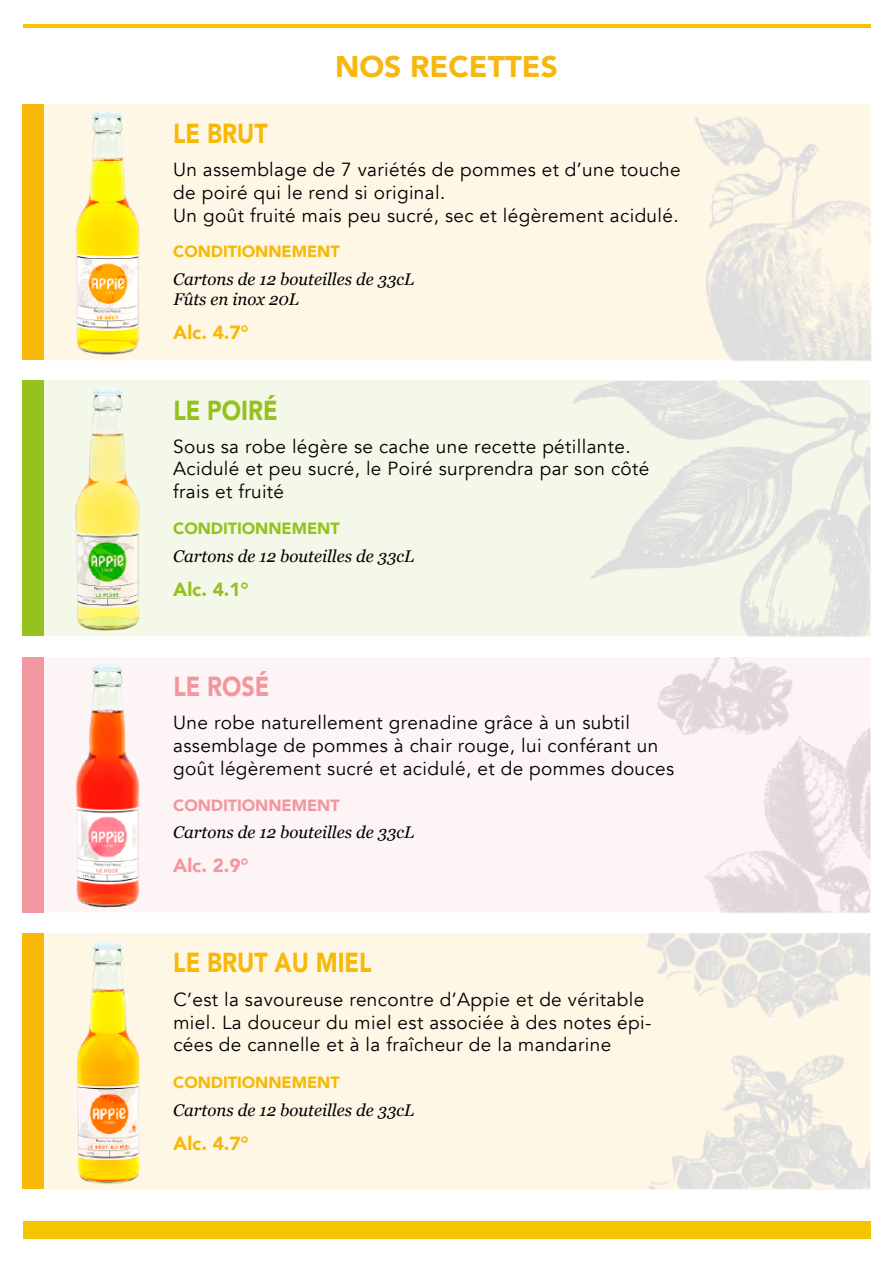
<style>
.page{position:relative;width:893px;height:1263px;background:#fff}
.page>*{position:absolute;margin:0;border:0;box-sizing:border-box;transform-origin:0 0}
.t1{font:900 29.85px "Avenir";color:#f7b80e}
.t2{font:900 27.45px "Avenir";color:#f7b808;scale:.84 1}
.t3{font:900 27.45px "Avenir";color:#94c11e;scale:.84 1}
.t4{font:900 27.45px "Avenir";color:#f296a0;scale:.84 1}
.t5{font:18.9px/22.8px "Avenir";letter-spacing:.02em;color:#000}
.t6{font:900 18.9px "Avenir";color:#f7b808}
.t7{font:900 18.9px "Avenir";color:#94c11e}
.t8{font:900 18.9px "Avenir";color:#f296a0}
.t9{font:italic 16.8px/20px "Georgia";color:#000}
.t10{font:900 16.2px "Avenir";letter-spacing:-.005em;color:#f7b808}
.t11{font:900 16.2px "Avenir";letter-spacing:-.005em;color:#94c11e}
.t12{font:900 16.2px "Avenir";letter-spacing:-.005em;color:#f296a0}
</style>
<div class="page">
<hr style="left:23px;top:25px;width:847px;height:3px;background:#f5c500">
<img style="left:39px;top:104px;width:832px;height:191px">
<img style="left:38px;top:1048px;width:833px;height:191px">
<img style="left:35px;top:295px;width:836px;height:318px">
<img style="left:35px;top:613px;width:836px;height:435px">
<div style="left:23px;top:381px;width:21px;height:255px;background:#94c11e"></div>
<div style="left:23px;top:657px;width:21px;height:255px;background:#f296a0"></div>
<div style="left:23px;top:933px;width:21px;height:255px;background:#f7b808"></div>
<div style="left:23px;top:105px;width:21px;height:255px;background:#f7b808"></div>
<img style="left:75px;top:104px;width:68px;height:1084px">
<h2 class="t2" style="left:173px;top:110px;width:114px">LE BRUT</h2>
<h1 class="t1" style="left:335px;top:41px;width:224px">NOS RECETTES</h1>
<p class="t5" style="left:173px;top:159px;width:509px">Un assemblage de 7 variétés de pommes et d’une touche de poiré qui le rend si original.<br>Un goût fruité mais peu sucré, sec et légèrement acidulé.</p>
<p class="t10" style="left:173px;top:238px;width:168px">CONDITIONNEMENT</p>
<p class="t9" style="left:173px;top:270px;width:242px">Cartons de 12 bouteilles de 33cL<br>Fûts en inox 20L</p>
<p class="t6" style="left:173px;top:316px;width:77px">Alc. 4.7°</p>
<h2 class="t3" style="left:173px;top:386px;width:126px">LE POIRÉ</h2>
<p class="t5" style="left:173px;top:435px;width:478px">Sous sa robe légère se cache une recette pétillante.<br>Acidulé et peu sucré, le Poiré surprendra par son côté frais et fruité</p>
<p class="t11" style="left:173px;top:515px;width:168px">CONDITIONNEMENT</p>
<p class="t9" style="left:173px;top:546px;width:242px">Cartons de 12 bouteilles de 33cL</p>
<p class="t7" style="left:173px;top:573px;width:77px">Alc. 4.1°</p>
<h2 class="t4" style="left:173px;top:663px;width:116px">LE ROSÉ</h2>
<p class="t5" style="left:173px;top:712px;width:502px">Une robe naturellement grenadine grâce à un subtil assemblage de pommes à chair rouge, lui conférant un goût légèrement sucré et acidulé, et de pommes douces</p>
<p class="t12" style="left:173px;top:791px;width:168px">CONDITIONNEMENT</p>
<p class="t9" style="left:173px;top:823px;width:242px">Cartons de 12 bouteilles de 33cL</p>
<p class="t8" style="left:173px;top:850px;width:77px">Alc. 2.9°</p>
<h2 class="t2" style="left:173px;top:939px;width:238px">LE BRUT AU MIEL</h2>
<p class="t5" style="left:173px;top:988px;width:480px">C’est la savoureuse rencontre d’Appie et de véritable miel. La douceur du miel est associée à des notes épi&shy;cées de cannelle et à la fraîcheur de la mandarine</p>
<p class="t10" style="left:173px;top:1068px;width:168px">CONDITIONNEMENT</p>
<p class="t9" style="left:173px;top:1100px;width:242px">Cartons de 12 bouteilles de 33cL</p>
<p class="t6" style="left:173px;top:1127px;width:77px">Alc. 4.7°</p>
</div>
